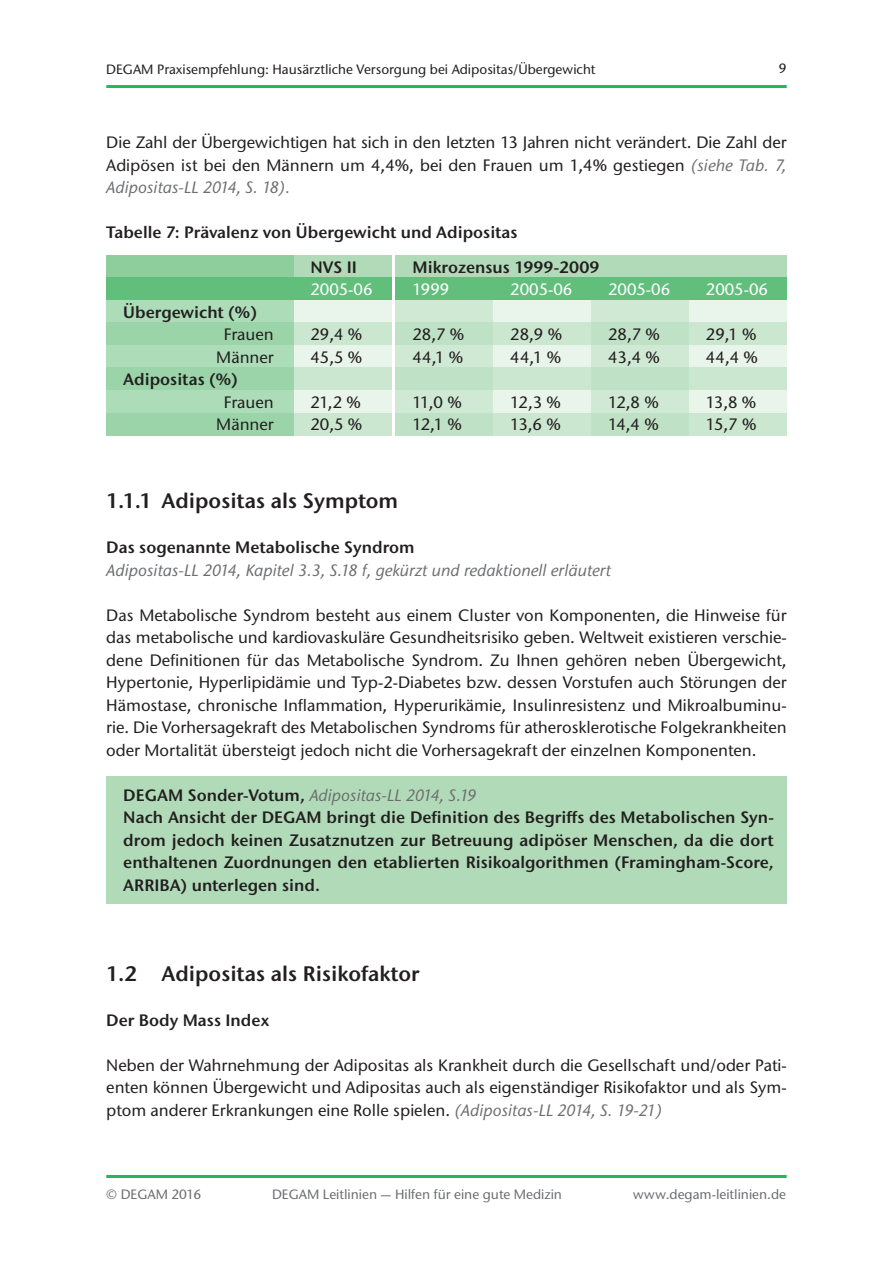
<style>
.page{position:relative;width:893px;height:1263px;background:#fff}
.page>*{position:absolute;margin:0;border:0;box-sizing:border-box;transform-origin:0 0}
.t1{font:600 21px "Stone Sans ITC Pro";color:#231f20}
.t2{font:500 16.5px/22.5px "Stone Sans ITC Std";color:#231f20}
.t3{font:600 16.5px/22.5px "Stone Sans ITC Pro";color:#231f20;text-align:justify}
.t4{font:italic 500 16.5px "Stone Sans ITC Std";color:#6c6d70}
.t5{font:500 16.5px "Stone Sans ITC Std";color:#fff}
.t6{font:500 13.5px "Stone Sans ITC Std";color:#6c6d70}
.t7{font:500 13.5px "Stone Sans ITC Std";color:#231f20}
.s1{font-style:italic;color:#6c6d70}
.s2{font-family:"Stone Sans ITC Pro";font-weight:600;font-style:normal;color:#231f20}
</style>
<div class="page">
<div style="left:106px;top:776px;width:681px;height:128px;background:#b1dbb8"></div>
<div style="left:106px;top:255px;width:681px;height:22px;background:#b1dbb8"></div>
<div style="left:106px;top:300px;width:681px;height:22px;background:#e9f5eb"></div>
<div style="left:106px;top:345px;width:681px;height:23px;background:#e9f5eb"></div>
<div style="left:106px;top:390px;width:681px;height:23px;background:#e9f5eb"></div>
<div style="left:106px;top:277px;width:681px;height:23px;background:#61be7b"></div>
<div style="left:106px;top:322px;width:681px;height:23px;background:#cce7d0"></div>
<div style="left:106px;top:368px;width:681px;height:22px;background:#cce7d0"></div>
<div style="left:106px;top:413px;width:681px;height:22px;background:#cce7d0"></div>
<svg style="left:106px;top:255px;width:187px;height:180px;background:#98d3a7"></svg>
<div style="left:591px;top:300px;width:98px;height:135px;background:linear-gradient(to right,#c7e5cd,#c7e5cc)"></div>
<div style="left:395px;top:300px;width:98px;height:135px;background:linear-gradient(to right,#c7e5cd,#c7e5cc)"></div>
<hr style="left:392px;top:254px;width:2px;height:183px;background:#fff">
<hr style="left:106px;top:85px;width:681px;height:3px;background:#27b35f">
<hr style="left:106px;top:1175px;width:681px;height:3px;background:#27b35f">
<p class="t7" style="left:106px;top:61px;width:491px">DEGAM Praxisempfehlung: Hausärztliche Versorgung bei Adipositas/Übergewicht</p>
<p class="t7" style="left:779px;top:60px;width:9px">9</p>
<p class="t2" style="left:106px;top:131px;width:682px;text-align:justify">Die Zahl der Übergewichtigen hat sich in den letzten 13 Jahren nicht verändert. Die Zahl der Adipösen ist bei den Männern um 4,4%, bei den Frauen um 1,4% gestiegen <span class="s1">(siehe Tab. 7, Adipositas-LL 2014, S. 18).</span></p>
<p class="t3" style="left:106px;top:221px;width:413px">Tabelle 7: Prävalenz von Übergewicht und Adipositas</p>
<p class="t3" style="left:123px;top:300px;width:135px">Übergewicht (%)</p>
<p class="t2" style="left:216px;top:323px;width:59px;text-align:center">Frauen<br>Männer</p>
<p class="t3" style="left:123px;top:368px;width:116px">Adipositas (%)</p>
<p class="t2" style="left:216px;top:390px;width:59px;text-align:center">Frauen<br>Männer</p>
<p class="t3" style="left:310px;top:256px;width:48px">NVS II</p>
<p class="t5" style="left:310px;top:279px;width:64px">2005-06</p>
<p class="t2" style="left:310px;top:323px;width:53px">29,4 %<br>45,5 %</p>
<p class="t2" style="left:310px;top:390px;width:53px">21,2 %<br>20,5 %</p>
<p class="t3" style="left:412px;top:256px;width:188px">Mikrozensus 1999-2009</p>
<p class="t5" style="left:412px;top:279px;width:38px">1999</p>
<p class="t2" style="left:412px;top:323px;width:53px">28,7 %<br>44,1 %</p>
<p class="t2" style="left:412px;top:390px;width:51px">11,0 %<br>12,1 %</p>
<p class="t5" style="left:510px;top:279px;width:64px">2005-06</p>
<p class="t2" style="left:510px;top:323px;width:53px">28,9 %<br>44,1 %</p>
<p class="t2" style="left:510px;top:390px;width:52px">12,3 %<br>13,6 %</p>
<p class="t5" style="left:608px;top:279px;width:64px">2005-06</p>
<p class="t2" style="left:608px;top:323px;width:53px">28,7 %<br>43,4 %</p>
<p class="t2" style="left:608px;top:390px;width:52px">12,8 %<br>14,4 %</p>
<p class="t5" style="left:706px;top:279px;width:64px">2005-06</p>
<p class="t2" style="left:706px;top:323px;width:54px">29,1 %<br>44,4 %</p>
<p class="t2" style="left:706px;top:390px;width:52px">13,8 %<br>15,7 %</p>
<p class="t1" style="left:106px;top:488px;width:294px">1.1.1 Adipositas als Symptom</p>
<p class="t3" style="left:106px;top:536px;width:310px">Das sogenannte Metabolische Syndrom</p>
<p class="t4" style="left:106px;top:560px;width:506px">Adipositas-LL 2014, Kapitel 3.3, S.18 f, gekürzt und redaktionell erläutert</p>
<p class="t2" style="left:106px;top:604px;width:682px;text-align:justify">Das Metabolische Syndrom besteht aus einem Cluster von Komponenten, die Hinweise für das metabolische und kardiovaskuläre Gesundheitsrisiko geben. Weltweit existieren verschie&shy;dene Definitionen für das Metabolische Syndrom. Zu Ihnen gehören neben Übergewicht, Hypertonie, Hyperlipidämie und Typ-2-Diabetes bzw. dessen Vorstufen auch Störungen der Hämostase, chronische Inflammation, Hyperurikämie, Insulinresistenz und Mikroalbuminu&shy;rie. Die Vorhersagekraft des Metabolischen Syndroms für atherosklerotische Folgekrankheiten oder Mortalität übersteigt jedoch nicht die Vorhersagekraft der einzelnen Komponenten.</p>
<p class="t4" style="left:123px;top:785px;width:354px"><span class="s2">DEGAM Sonder-Votum,</span> Adipositas-LL 2014, S.19</p>
<p class="t3" style="left:123px;top:806px;width:652px">Nach Ansicht der DEGAM bringt die Definition des Begriffs des Metabolischen Syn&shy;drom jedoch keinen Zusatznutzen zur Betreuung adipöser Menschen, da die dort enthaltenen Zuordnungen den etablierten Risikoalgorithmen (Framingham-Score, ARRIBA) unterlegen sind.</p>
<p class="t1" style="left:106px;top:960px;width:315px">1.2 Adipositas als Risikofaktor</p>
<p class="t3" style="left:106px;top:1009px;width:165px">Der Body Mass Index</p>
<p class="t2" style="left:106px;top:1054px;width:682px;text-align:justify">Neben der Wahrnehmung der Adipositas als Krankheit durch die Gesellschaft und/oder Pati&shy;enten können Übergewicht und Adipositas auch als eigenständiger Risikofaktor und als Sym&shy;ptom anderer Erkrankungen eine Rolle spielen. <span class="s1">(Adipositas-LL 2014, S. 19-21)</span></p>
<p class="t6" style="left:106px;top:1186px;width:96px">© DEGAM 2016</p>
<p class="t6" style="left:272px;top:1186px;width:292px">DEGAM Leitlinien — Hilfen für eine gute Medizin</p>
<p class="t6" style="left:633px;top:1186px;width:155px">www.degam-leitlinien.de</p>
</div>
